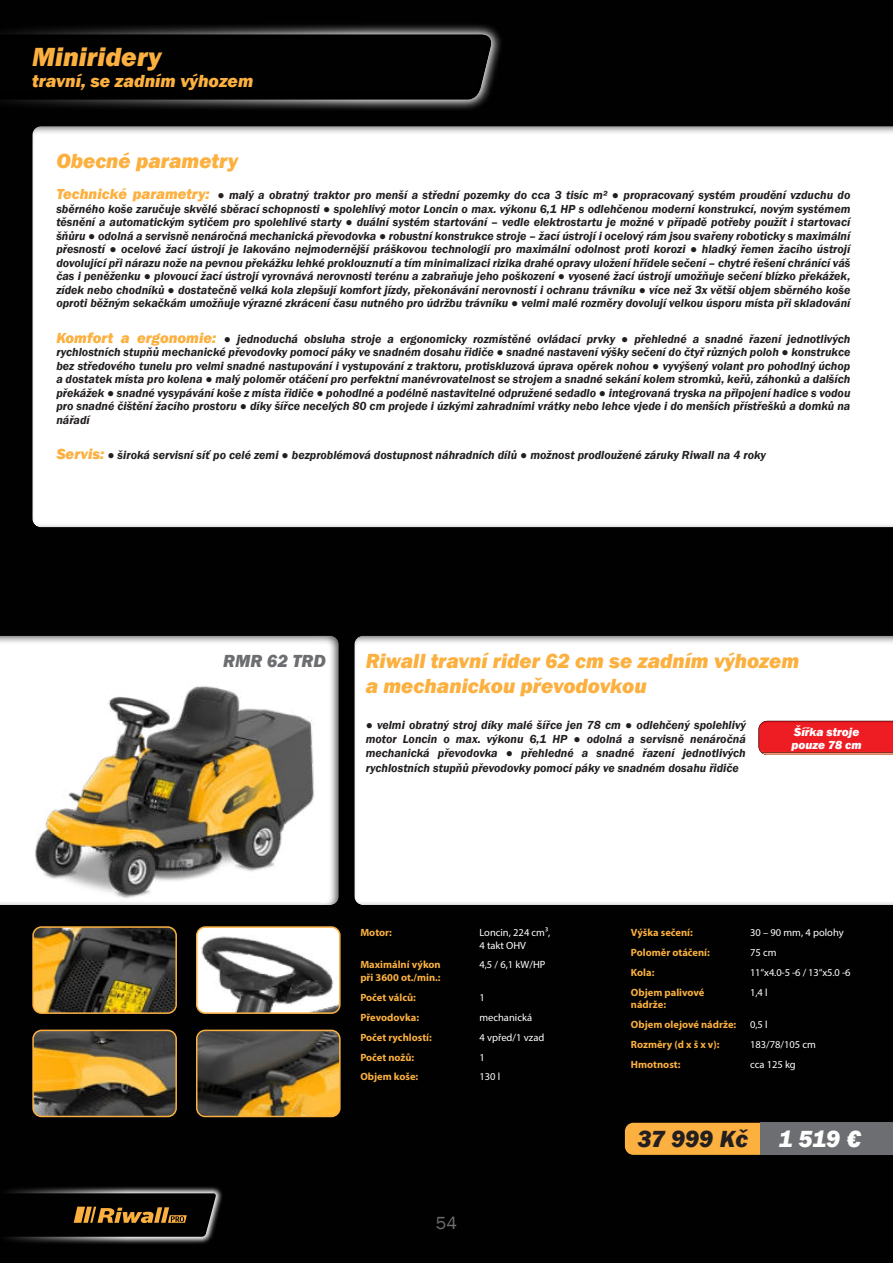
<style>
.page{position:relative;width:893px;height:1263px;background:#010101}
.page>*{position:absolute;margin:0;border:0;box-sizing:border-box;transform-origin:0 0}
.t1{font:italic 800 27px "Franklin Gothic";color:#fbb03f}
.t2{font:italic 800 24px "Franklin Gothic";color:#231f20}
.t3{font:italic 800 24px "Franklin Gothic";color:#fff}
.t4{font:italic 800 21px/25.2px "Franklin Gothic";color:#fbb03f}
.t5{font:italic 800 18px "Franklin Gothic";color:#fbb03f}
.t6{font:italic 800 18px "Franklin Gothic";color:#6d6e71}
.t7{font:18px "Franklin Gothic";color:#6d6e71}
.t8{font:italic 600 12px/13.5px "Franklin Gothic";color:#231f20;text-align:justify}
.t9{font:italic 800 12px/13.5px "Franklin Gothic";color:#fff}
.t10{font:700 10.5px/12.6px "Myriad Pro";color:#fbb03f}
.t11{font:10.5px/12.6px "Myriad Pro";color:#fff}
.s1{font-weight:800;font-size:15px;color:#fbb03f}
</style>
<div class="page">
<div style="left:31px;top:125px;width:862px;height:405px;background:linear-gradient(to right,#fdfdfd,#fdfdfd)"></div>
<div style="left:625px;top:1123px;width:135px;height:32px;background:#fbb03f"></div>
<div style="left:760px;top:1123px;width:133px;height:32px;background:#6d6e71"></div>
<svg style="left:354px;top:635px;width:539px;height:270px;background:#fbf5f5"></svg>
<svg style="left:0;top:635px;width:339px;height:270px;background:#e9e9e9"></svg>
<svg style="left:6px;top:25px;width:495px;height:85px"></svg>
<div style="left:0;top:34px;width:492px;height:67px;background:#010101"></div>
<svg style="left:7px;top:1187px;width:215px;height:57px"></svg>
<svg style="left:7px;top:1193px;width:209px;height:44px"></svg>
<img style="left:0;top:673px;width:327px;height:232px">
<img style="left:34px;top:928px;width:141px;height:84px">
<div style="left:32px;top:926px;width:145px;height:88px;border:1px solid #fbb03f;border-radius:9px"></div>
<img style="left:33px;top:1030px;width:143px;height:86px">
<div style="left:32px;top:1030px;width:145px;height:87px;border:1px solid #fbb03f;border-radius:9px"></div>
<img style="left:197px;top:928px;width:142px;height:85px">
<div style="left:196px;top:926px;width:145px;height:88px;border:1px solid #fbb03f;border-radius:9px"></div>
<img style="left:197px;top:1030px;width:143px;height:86px">
<div style="left:196px;top:1030px;width:145px;height:87px;border:1px solid #fbb03f;border-radius:9px"></div>
<h1 class="t1" style="left:32px;top:39px;width:130px">Miniridery</h1>
<h3 class="t5" style="left:32px;top:70px;width:223px">travní, se zadním výhozem</h3>
<h3 class="t4" style="left:56px;top:148px;width:183px">Obecné parametry</h3>
<p class="t8" style="left:56px;top:188px;width:796px"><span class="s1">Technické parametry:</span> ● malý a obratný traktor pro menší a střední pozemky do cca 3 tisíc m² ● propracovaný systém proudění vzduchu do sběrného koše zaručuje skvělé sběrací schopnosti ● spolehlivý motor Loncin o max. výkonu 6,1 HP s odlehčenou moderní konstrukcí, novým systémem těsnění a automatickým sytičem pro spolehlivé starty ● duální systém startování – vedle elektrostartu je možné v případě potřeby použít i startovací šňůru ● odolná a servisně nenáročná mechanická převodovka ● robustní konstrukce stroje – žací ústrojí i ocelový rám jsou svařeny roboticky s maximální přesností ● ocelové žací ústrojí je lakováno nejmodernější práškovou technologií pro maximální odolnost proti korozi ● hladký řemen žacího ústrojí dovolující při nárazu nože na pevnou překážku lehké proklouznutí a tím minimalizaci rizika drahé opravy uložení hřídele sečení – chytré řešení chránící váš čas i peněženku ● plovoucí žací ústrojí vyrovnává nerovnosti terénu a zabraňuje jeho poškození ● vyosené žací ústrojí umožňuje sečení blízko překážek, zídek nebo chodníků ● dostatečně velká kola zlepšují komfort jízdy, překonávání nerovností i ochranu trávníku ● více než 3x větší objem sběrného koše oproti běžným sekačkám umožňuje výrazné zkrácení času nutného pro údržbu trávníku ● velmi malé rozměry dovolují velkou úsporu místa při skladování</p>
<p class="t8" style="left:56px;top:332px;width:796px"><span class="s1">Komfort a ergonomie:</span> ● jednoduchá obsluha stroje a ergonomicky rozmístěné ovládací prvky ● přehledné a snadné řazení jednotlivých rychlostních stupňů mechanické převodovky pomocí páky ve snadném dosahu řidiče ● snadné nastavení výšky sečení do čtyř různých poloh ● konstrukce bez středového tunelu pro velmi snadné nastupování i vystupování z traktoru, protiskluzová úprava opěrek nohou ● vyvýšený volant pro pohodlný úchop a dostatek místa pro kolena ● malý poloměr otáčení pro perfektní manévrovatelnost se strojem a snadné sekání kolem stromků, keřů, záhonků a dalších překážek ● snadné vysypávání koše z místa řidiče ● pohodlné a podélně nastavitelné odpružené sedadlo ● integrovaná tryska na připojení hadice s vodou pro snadné čištění žacího prostoru ● díky šířce necelých 80 cm projede i úzkými zahradními vrátky nebo lehce vjede i do menších přístřešků a domků na nářadí</p>
<p class="t8" style="left:56px;top:448px;width:711px"><span class="s1">Servis:</span> ● široká servisní síť po celé zemi ● bezproblémová dostupnost náhradních dílů ● možnost prodloužené záruky Riwall na 4 roky</p>
<h3 class="t6" style="left:223px;top:649px;width:104px">RMR 62 TRD</h3>
<h3 class="t4" style="left:366px;top:649px;width:435px">Riwall travní rider 62 cm se zadním výhozem a mechanickou převodovkou</h3>
<p class="t8" style="left:366px;top:717px;width:382px;line-height:14.4px">● velmi obratný stroj díky malé šířce jen 78 cm ● odlehčený spolehlivý motor Loncin o max. výkonu 6,1 HP ● odolná a servisně nenáročná mechanická převodovka ● přehledné a snadné řazení jednotlivých rychlostních stupňů převodovky pomocí páky ve snadném dosahu řidiče</p>
<p class="t9" style="left:791px;top:725px;width:72px">Šířka stroje pouze 78 cm</p>
<p class="t10" style="left:360px;top:926px;width:33px">Motor:</p>
<p class="t11" style="left:479px;top:926px;width:73px">Loncin, 224 cm³,<br>4 takt OHV</p>
<p class="t10" style="left:360px;top:959px;width:82px">Maximální výkon při 3600 ot./min.:</p>
<p class="t11" style="left:479px;top:959px;width:68px">4,5 / 6,1 kW/HP</p>
<p class="t10" style="left:360px;top:991px;width:57px">Počet válců:</p>
<p class="t11" style="left:479px;top:991px;width:7px">1</p>
<p class="t10" style="left:360px;top:1011px;width:60px">Převodovka:</p>
<p class="t11" style="left:479px;top:1011px;width:54px">mechanická</p>
<p class="t10" style="left:360px;top:1031px;width:73px">Počet rychlostí:</p>
<p class="t11" style="left:479px;top:1031px;width:66px">4 vpřed/1 vzad</p>
<p class="t10" style="left:360px;top:1051px;width:55px">Počet nožů:</p>
<p class="t11" style="left:479px;top:1051px;width:7px">1</p>
<p class="t10" style="left:360px;top:1071px;width:60px">Objem koše:</p>
<p class="t11" style="left:479px;top:1071px;width:22px">130 l</p>
<h3 class="t7" style="left:436px;top:1212px;width:23px">54</h3>
<p class="t10" style="left:631px;top:926px;width:63px">Výška sečení:</p>
<p class="t11" style="left:750px;top:926px;width:95px">30 – 90 mm, 4 polohy</p>
<p class="t10" style="left:631px;top:946px;width:80px">Poloměr otáčení:</p>
<p class="t11" style="left:750px;top:946px;width:28px">75 cm</p>
<p class="t10" style="left:631px;top:966px;width:25px">Kola:</p>
<p class="t11" style="left:750px;top:966px;width:102px">11“x4.0-5 -6 / 13“x5.0 -6</p>
<p class="t10" style="left:631px;top:986px;width:75px">Objem palivové nádrže:</p>
<p class="t11" style="left:750px;top:986px;width:19px">1,4 l</p>
<p class="t10" style="left:631px;top:1018px;width:107px">Objem olejové nádrže:</p>
<p class="t11" style="left:750px;top:1018px;width:19px">0,5 l</p>
<p class="t10" style="left:631px;top:1038px;width:90px">Rozměry (d x š x v):</p>
<p class="t11" style="left:750px;top:1038px;width:67px">183/78/105 cm</p>
<p class="t10" style="left:631px;top:1058px;width:51px">Hmotnost:</p>
<p class="t11" style="left:750px;top:1058px;width:47px">cca 125 kg</p>
<h2 class="t2" style="left:637px;top:1123px;width:112px">37 999 Kč</h2>
<h2 class="t3" style="left:778px;top:1123px;width:84px">1 519 €</h2>
</div>
